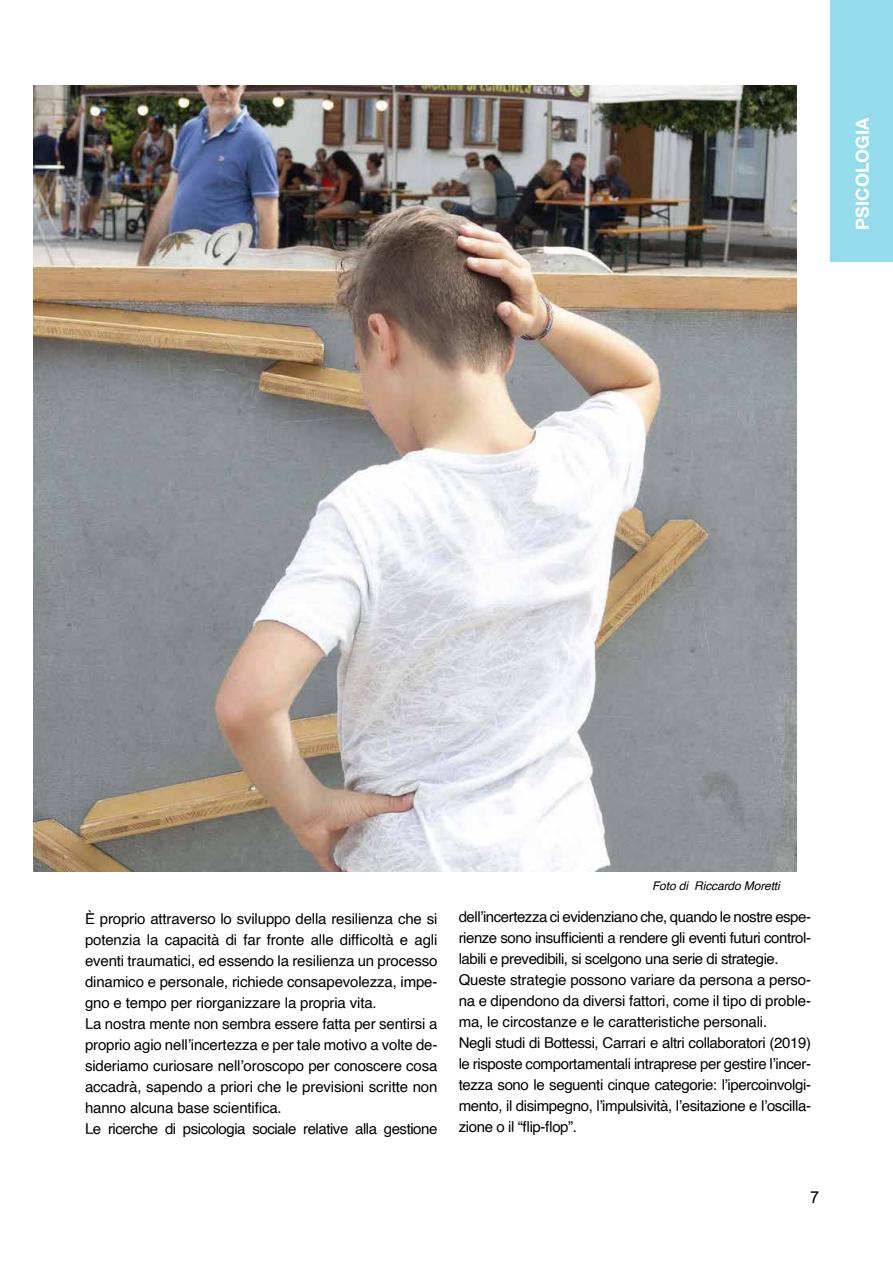
<style>
.page{position:relative;width:893px;height:1263px;background:#fff}
.page>*{position:absolute;margin:0;border:0;box-sizing:border-box;transform-origin:0 0}
.t1{font:700 18px "Helvetica Neue LT Std";color:#fff}
.t2{font:16.5px "Arial";color:#000}
.t3{font:15px/21px "Helvetica";letter-spacing:-.01em;color:#000}
.t4{font:italic 12px "Helvetica";letter-spacing:-.01em;color:#000}
</style>
<div class="page">
<img style="left:34px;top:85px;width:762px;height:786px">
<div style="left:831px;top:0;width:62px;height:262px;background:#94dbeb"></div>
<p class="t1" style="left:851px;top:230px;width:114px;rotate:-90deg">PSICOLOGIA</p>
<p class="t4" style="left:652px;top:877px;width:129px">Foto di Riccardo Moretti</p>
<p class="t3" style="left:85px;top:908px;width:354px">È proprio attraverso lo sviluppo della resilienza che si potenzia la capacità di far fronte alle difficoltà e agli eventi traumatici, ed essendo la resilienza un processo dinamico e personale, richiede consapevolezza, impe&shy;gno e tempo per riorganizzare la propria vita.<br>La nostra mente non sembra essere fatta per sentirsi a proprio agio nell’incertezza e per tale motivo a volte de&shy;sideriamo curiosare nell’oroscopo per conoscere cosa accadrà, sapendo a priori che le previsioni scritte non hanno alcuna base scientifica.<br>Le ricerche di psicologia sociale relative alla gestione</p>
<p class="t3" style="left:459px;top:907px;width:354px">dell’incertezza ci evidenziano che, quando le nostre espe&shy;rienze sono insufficienti a rendere gli eventi futuri control&shy;labili e prevedibili, si scelgono una serie di strategie.<br>Queste strategie possono variare da persona a perso&shy;na e dipendono da diversi fattori, come il tipo di proble&shy;ma, le circostanze e le caratteristiche personali.<br>Negli studi di Bottessi, Carrari e altri collaboratori (2019) le risposte comportamentali intraprese per gestire l’incer&shy;tezza sono le seguenti cinque categorie: l’ipercoinvolgi&shy;mento, il disimpegno, l’impulsività, l’esitazione e l’oscilla&shy;zione o il “flip-flop”.</p>
<p class="t2" style="left:810px;top:1185px;width:11px">7</p>
</div>
